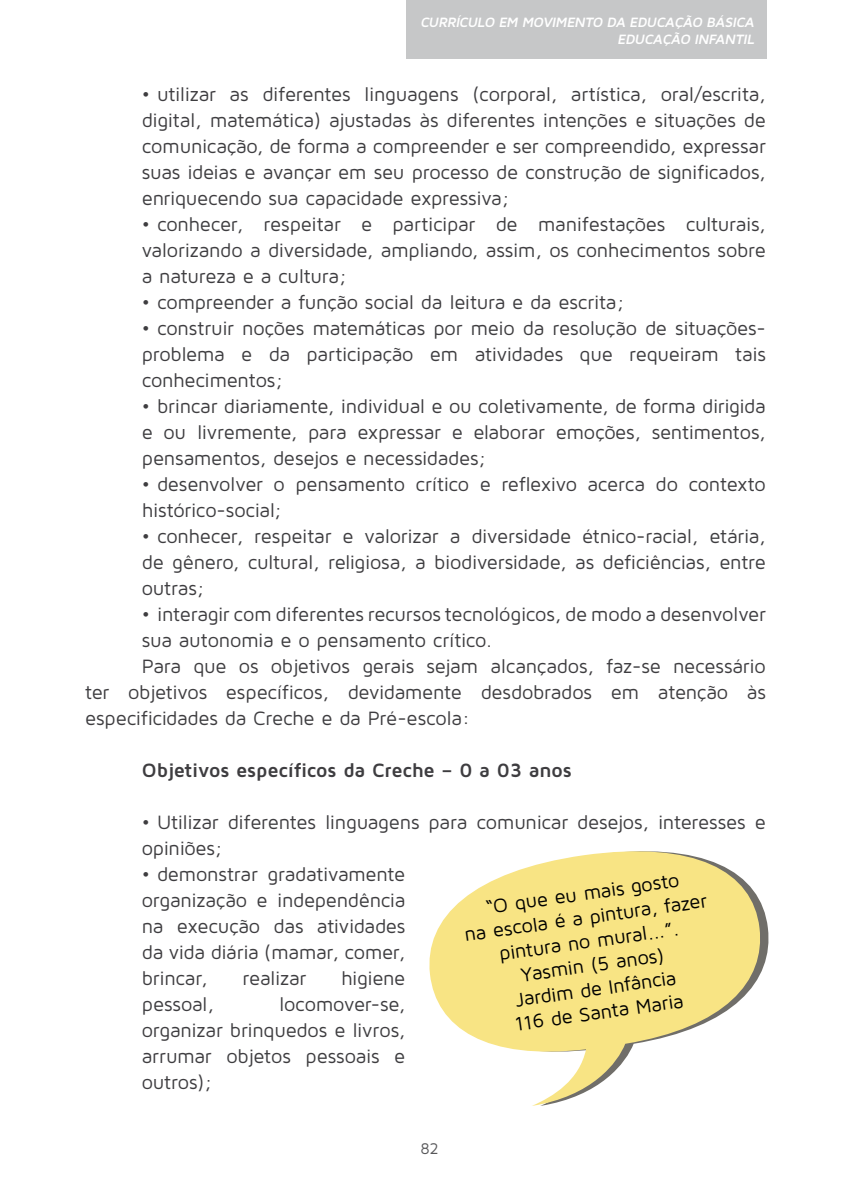
<style>
.page{position:relative;width:851px;height:1191px;background:#fff}
.page>*{position:absolute;margin:0;border:0;box-sizing:border-box;transform-origin:0 0}
.t1{font:20px/26px "Maven Pro";letter-spacing:-.015em;color:#3e3d40;text-align:justify}
.t2{font:20px/24px "Maven Pro";color:#000;text-align:center}
.t3{font:700 20px "Maven Pro";letter-spacing:-.01em;color:#3e3d40}
.t4{font:16px "Maven Pro";color:#58585a}
.t5{font:italic 700 14px/16.8px "Maven Pro";color:#fff;text-align:right}
</style>
<div class="page">
<div style="left:406px;top:0;width:360px;height:59px;background:#c6c7c8"></div>
<svg style="left:429px;top:851px;width:336px;height:255px;fill:#f8e484"></svg>
<p class="t5" style="left:420px;top:13px;width:338px">CURRÍCULO EM MOVIMENTO DA EDUCAÇÃO BÁSICA<br>EDUCAÇÃO INFANTIL</p>
<p class="t1" style="left:142px;top:80px;width:625px">• utilizar as diferentes linguagens (corporal, artística, oral/escrita, digital, matemática) ajustadas às diferentes intenções e situações de comunicação, de forma a compreender e ser compreendido, expressar suas ideias e avançar em seu processo de construção de significados, enriquecendo sua capacidade expressiva;</p>
<p class="t1" style="left:142px;top:210px;width:625px">• conhecer, respeitar e participar de manifestações culturais, valorizando a diversidade, ampliando, assim, os conhecimentos sobre a natureza e a cultura;</p>
<p class="t1" style="left:142px;top:288px;width:484px">• compreender a função social da leitura e da escrita;</p>
<p class="t1" style="left:142px;top:314px;width:625px">• construir noções matemáticas por meio da resolução de situações&shy;problema e da participação em atividades que requeiram tais conhecimentos;</p>
<p class="t1" style="left:142px;top:392px;width:625px">• brincar diariamente, individual e ou coletivamente, de forma dirigida e ou livremente, para expressar e elaborar emoções, sentimentos, pensamentos, desejos e necessidades;</p>
<p class="t1" style="left:142px;top:470px;width:625px">• desenvolver o pensamento crítico e reflexivo acerca do contexto histórico-social;</p>
<p class="t1" style="left:142px;top:522px;width:625px">• conhecer, respeitar e valorizar a diversidade étnico-racial, etária, de gênero, cultural, religiosa, a biodiversidade, as deficiências, entre outras;</p>
<p class="t1" style="left:142px;top:600px;width:625px">• interagir com diferentes recursos tecnológicos, de modo a desenvolver</p>
<p class="t1" style="left:142px;top:626px;width:352px">sua autonomia e o pensamento crítico.</p>
<p class="t1" style="left:142px;top:652px;width:625px">Para que os objetivos gerais sejam alcançados, faz-se necessário</p>
<p class="t1" style="left:85px;top:678px;width:682px">ter objetivos específicos, devidamente desdobrados em atenção às</p>
<p class="t1" style="left:85px;top:704px;width:386px">especificidades da Creche e da Pré-escola:</p>
<p class="t3" style="left:142px;top:758px;width:431px">Objetivos específicos da Creche – 0 a 03 anos</p>
<p class="t1" style="left:142px;top:808px;width:625px">• Utilizar diferentes linguagens para comunicar desejos, interesses e opiniões;</p>
<p class="t1" style="left:142px;top:860px;width:265px">• demonstrar gradativamente organização e independência na execução das atividades da vida diária (mamar, comer, brincar,</p>
<p class="t2" style="left:459px;top:898px;width:246px;rotate:-8deg">“O que eu mais gosto<br>na escola é a pintura, fazer pintura no mural...”.<br>Yasmin (5 anos)<br>Jardim de Infância<br>116 de Santa Maria</p>
<p class="t1" style="left:242px;top:964px;width:65px">realizar</p>
<p class="t1" style="left:341px;top:964px;width:66px">higiene</p>
<p class="t1" style="left:142px;top:990px;width:265px;text-indent:137px">locomover-se, organizar brinquedos e livros, arrumar objetos pessoais e outros);</p>
<p class="t1" style="left:142px;top:990px;width:74px">pessoal,</p>
<p class="t4" style="left:420px;top:1139px;width:20px">82</p>
</div>
